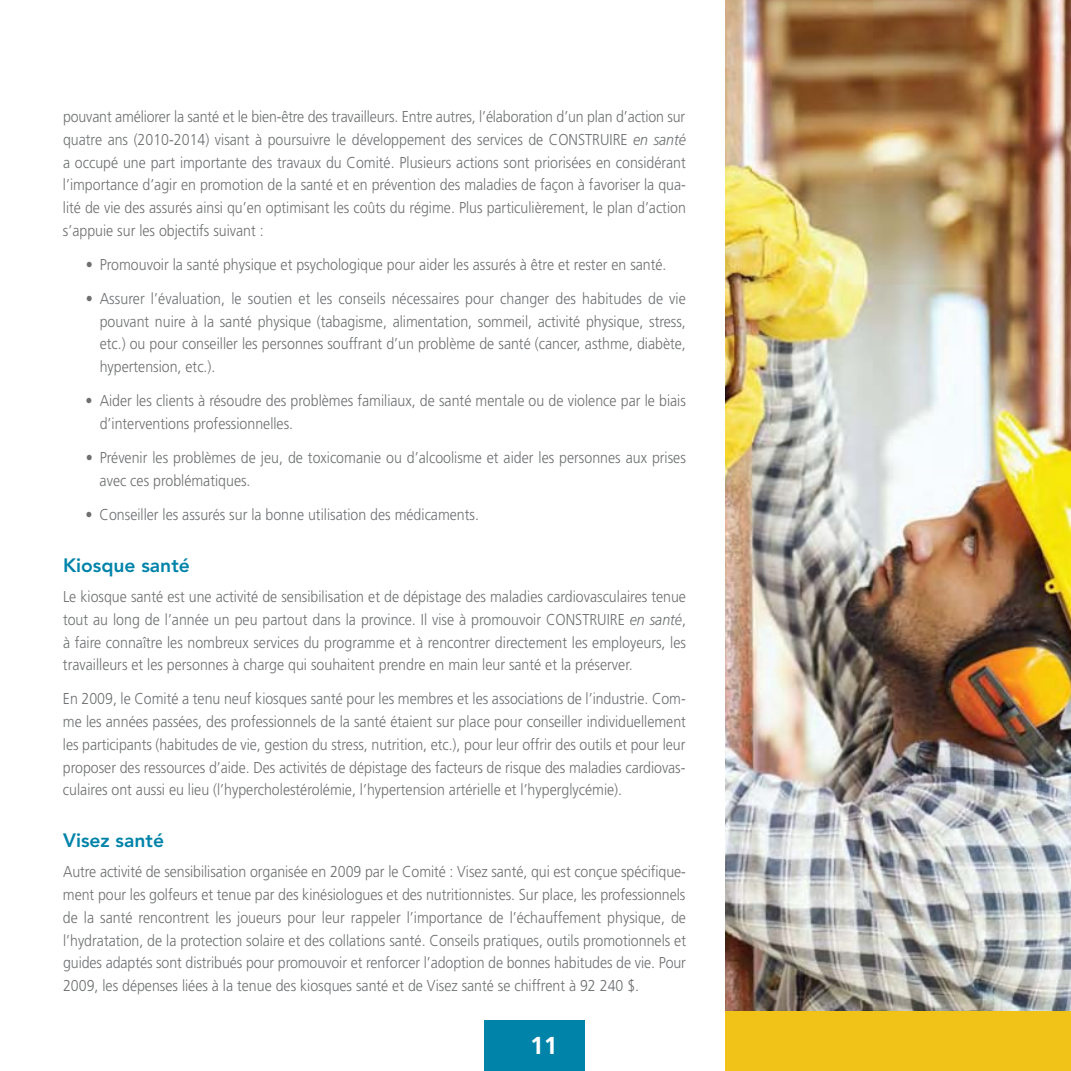
<style>
.page{position:relative;width:1071px;height:1071px;background:#fff}
.page>*{position:absolute;margin:0;border:0;box-sizing:border-box;transform-origin:0 0}
.t1{font:700 24.5px "Frutiger LT Std";color:#fff}
.t2{font:800 19.25px "Avenir";color:#0083a9}
.t3{font:300 15.75px/22.8px "Frutiger LT Std";color:#6d6f71;text-align:justify;scale:.9 1}
.s1{font-style:italic}
</style>
<div class="page">
<div style="left:485px;top:1020px;width:100px;height:51px;background:#0083a9"></div>
<img style="left:725px;top:0;width:346px;height:1012px">
<div style="left:725px;top:1012px;width:346px;height:59px;background:#f1c319"></div>
<p class="t3" style="left:63px;top:105px;width:694px">pouvant améliorer la santé et le bien-être des travailleurs. Entre autres, l’élaboration d’un plan d’action sur quatre ans (2010-2014) visant à poursuivre le développement des services de CONSTRUIRE <span class="s1">en santé </span>a occupé une part importante des travaux du Comité. Plusieurs actions sont priorisées en considérant l’importance d’agir en promotion de la santé et en prévention des maladies de façon à favoriser la qua&shy;lité de vie des assurés ainsi qu’en optimisant les coûts du régime. Plus particulièrement, le plan d’action s’appuie sur les objectifs suivant :</p>
<p class="t3" style="left:86px;top:253px;width:647px">• Promouvoir la santé physique et psychologique pour aider les assurés à être et rester en santé.</p>
<p class="t3" style="left:100px;top:287px;width:653px;text-indent:-14px">• Assurer l’évaluation, le soutien et les conseils nécessaires pour changer des habitudes de vie pouvant nuire à la santé physique (tabagisme, alimentation, sommeil, activité physique, stress, etc.) ou pour conseiller les personnes souffrant d’un problème de santé (cancer, asthme, diabète, hypertension, etc.).</p>
<p class="t3" style="left:100px;top:390px;width:653px;text-indent:-14px">• Aider les clients à résoudre des problèmes familiaux, de santé mentale ou de violence par le biais d’interventions professionnelles.</p>
<p class="t3" style="left:100px;top:447px;width:653px;text-indent:-14px">• Prévenir les problèmes de jeu, de toxicomanie ou d’alcoolisme et aider les personnes aux prises avec ces problématiques.</p>
<p class="t3" style="left:86px;top:503px;width:439px">• Conseiller les assurés sur la bonne utilisation des médicaments.</p>
<p class="t2" style="left:63px;top:554px;width:128px">Kiosque santé</p>
<p class="t3" style="left:63px;top:585px;width:694px">Le kiosque santé est une activité de sensibilisation et de dépistage des maladies cardiovasculaires tenue tout au long de l’année un peu partout dans la province. Il vise à promouvoir CONSTRUIRE <span class="s1">en santé</span>, à faire connaître les nombreux services du programme et à rencontrer directement les employeurs, les travailleurs et les personnes à charge qui souhaitent prendre en main leur santé et la préserver.</p>
<p class="t3" style="left:63px;top:688px;width:694px">En 2009, le Comité a tenu neuf kiosques santé pour les membres et les associations de l’industrie. Com&shy;me les années passées, des professionnels de la santé étaient sur place pour conseiller individuellement les participants (habitudes de vie, gestion du stress, nutrition, etc.), pour leur offrir des outils et pour leur proposer des ressources d’aide. Des activités de dépistage des facteurs de risque des maladies cardiovas&shy;culaires ont aussi eu lieu (l’hypercholestérolémie, l’hypertension artérielle et l’hyperglycémie).</p>
<p class="t2" style="left:63px;top:829px;width:103px">Visez santé</p>
<p class="t3" style="left:63px;top:861px;width:694px">Autre activité de sensibilisation organisée en 2009 par le Comité : Visez santé, qui est conçue spécifique&shy;ment pour les golfeurs et tenue par des kinésiologues et des nutritionnistes. Sur place, les professionnels de la santé rencontrent les joueurs pour leur rappeler l’importance de l’échauffement physique, de l’hydratation, de la protection solaire et des collations santé. Conseils pratiques, outils promotionnels et guides adaptés sont distribués pour promouvoir et renforcer l’adoption de bonnes habitudes de vie. Pour 2009, les dépenses liées à la tenue des kiosques santé et de Visez santé se chiffrent à 92 240 $.</p>
<h1 class="t1" style="left:530px;top:1031px;width:29px">11</h1>
</div>
